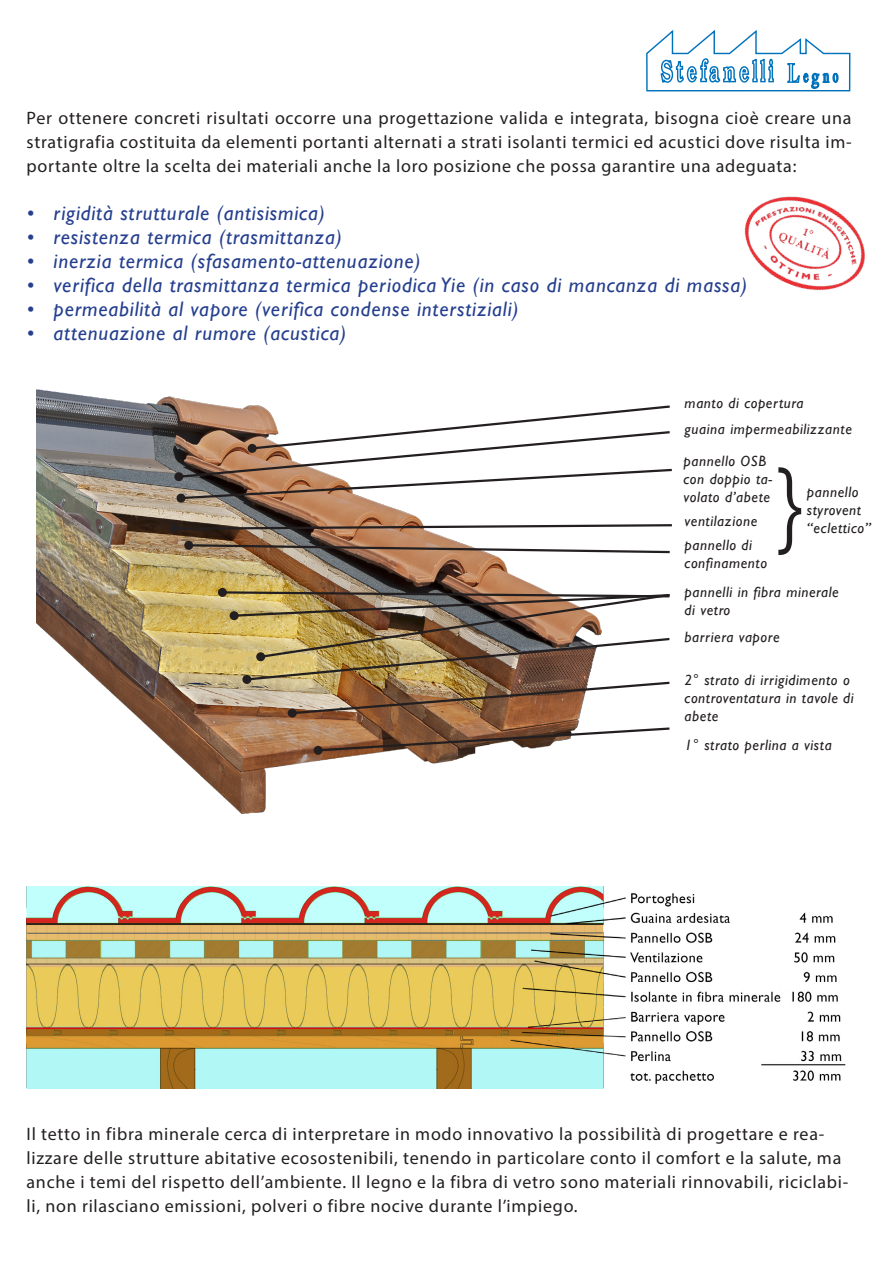
<style>
.page{position:relative;width:893px;height:1263px;background:#fff}
.page>*{position:absolute;margin:0;border:0;box-sizing:border-box;transform-origin:0 0}
.t1{font:italic 300 96px "Gill Sans";color:#231f20}
.t2{font:italic 21px "Gill Sans";letter-spacing:.04em;color:#253f8e}
.t3{font:18px/24px "Myriad Pro";letter-spacing:.04em;color:#231f20;text-align:justify}
.t4{font:italic 15px/18px "Gill Sans";letter-spacing:.04em;color:#231f20}
.s1{font-family:"Times New Roman"}
</style>
<div class="page">
<svg style="left:646px;top:30px;width:205px;height:62px"></svg>
<img style="left:27px;top:886px;width:819px;height:203px">
<img style="left:744px;top:196px;width:121px;height:95px">
<img style="left:37px;top:389px;width:543px;height:425px">
<svg style="left:174px;top:472px;width:9px;height:9px"></svg>
<div style="left:288px;top:709px;width:9px;height:9px;background:#231f20;border-radius:50%"></div>
<svg style="left:316px;top:726px;width:354px;height:27px"></svg>
<div style="left:314px;top:746px;width:9px;height:9px;background:#231f20;border-radius:50%"></div>
<svg style="left:218px;top:588px;width:9px;height:9px"></svg>
<svg style="left:176px;top:404px;width:496px;height:96px"></svg>
<div style="left:176px;top:494px;width:9px;height:9px;background:#231f20;border-radius:50%"></div>
<svg style="left:186px;top:543px;width:484px;height:11px"></svg>
<div style="left:184px;top:541px;width:9px;height:9px;background:#231f20;border-radius:50%"></div>
<img style="left:220px;top:590px;width:450px;height:125px">
<div style="left:230px;top:611px;width:9px;height:9px;background:#231f20;border-radius:50%"></div>
<svg style="left:172px;top:523px;width:500px;height:8px"></svg>
<div style="left:170px;top:524px;width:9px;height:9px;background:#231f20;border-radius:50%"></div>
<p class="t3" style="left:27px;top:106px;width:826px">Per ottenere concreti risultati occorre una progettazione valida e integrata, bisogna cioè creare una stratigrafia costituita da elementi portanti alternati a strati isolanti termici ed acustici dove risulta im&shy;portante oltre la scelta dei materiali anche la loro posizione che possa garantire una adeguata:</p>
<p class="t2" style="left:27px;top:201px;width:300px"><span class="s1">•</span> rigidità strutturale (antisismica)</p>
<p class="t2" style="left:27px;top:225px;width:317px"><span class="s1">•</span> resistenza termica (trasmittanza)</p>
<p class="t2" style="left:27px;top:249px;width:396px"><span class="s1">•</span> inerzia termica (sfasamento-attenuazione)</p>
<p class="t2" style="left:27px;top:273px;width:722px"><span class="s1">•</span> verifica della trasmittanza termica periodica Yie (in caso di mancanza di massa)</p>
<p class="t2" style="left:27px;top:297px;width:494px"><span class="s1">•</span> permeabilità al vapore (verifica condense interstiziali)</p>
<p class="t2" style="left:27px;top:321px;width:321px"><span class="s1">•</span> attenuazione al rumore (acustica)</p>
<p class="t4" style="left:685px;top:394px;width:120px">manto di copertura</p>
<p class="t4" style="left:685px;top:420px;width:169px">guaina impermeabilizzante</p>
<p class="t4" style="left:684px;top:452px;width:90px">pannello OSB con doppio ta&shy;volato d’abete</p>
<p class="t4" style="left:685px;top:512px;width:74px">ventilazione</p>
<p class="t4" style="left:685px;top:536px;width:69px">pannello di</p>
<p class="t4" style="left:685px;top:554px;width:84px">confinamento</p>
<p class="t1" style="left:773px;top:447px;width:33px">}</p>
<p class="t4" style="left:807px;top:483px;width:53px">pannello</p>
<p class="t4" style="left:807px;top:501px;width:56px">styrovent</p>
<p class="t4" style="left:807px;top:519px;width:65px">“eclettico”</p>
<p class="t4" style="left:685px;top:583px;width:156px">pannelli in fibra minerale di vetro</p>
<p class="t4" style="left:685px;top:628px;width:96px">barriera vapore</p>
<p class="t4" style="left:685px;top:671px;width:171px">2° strato di irrigidimento o controventatura in tavole di abete</p>
<p class="t4" style="left:685px;top:736px;width:149px">1° strato perlina a vista</p>
<p class="t3" style="left:27px;top:1122px;width:823px;text-align:left">Il tetto in fibra minerale cerca di interpretare in modo innovativo la possibilità di progettare e rea&shy;lizzare delle strutture abitative ecosostenibili, tenendo in particolare conto il comfort e la salute, ma anche i temi del rispetto dell’ambiente. Il legno e la fibra di vetro sono materiali rinnovabili, riciclabi&shy;li, non rilasciano emissioni, polveri o fibre nocive durante l’impiego.</p>
</div>
